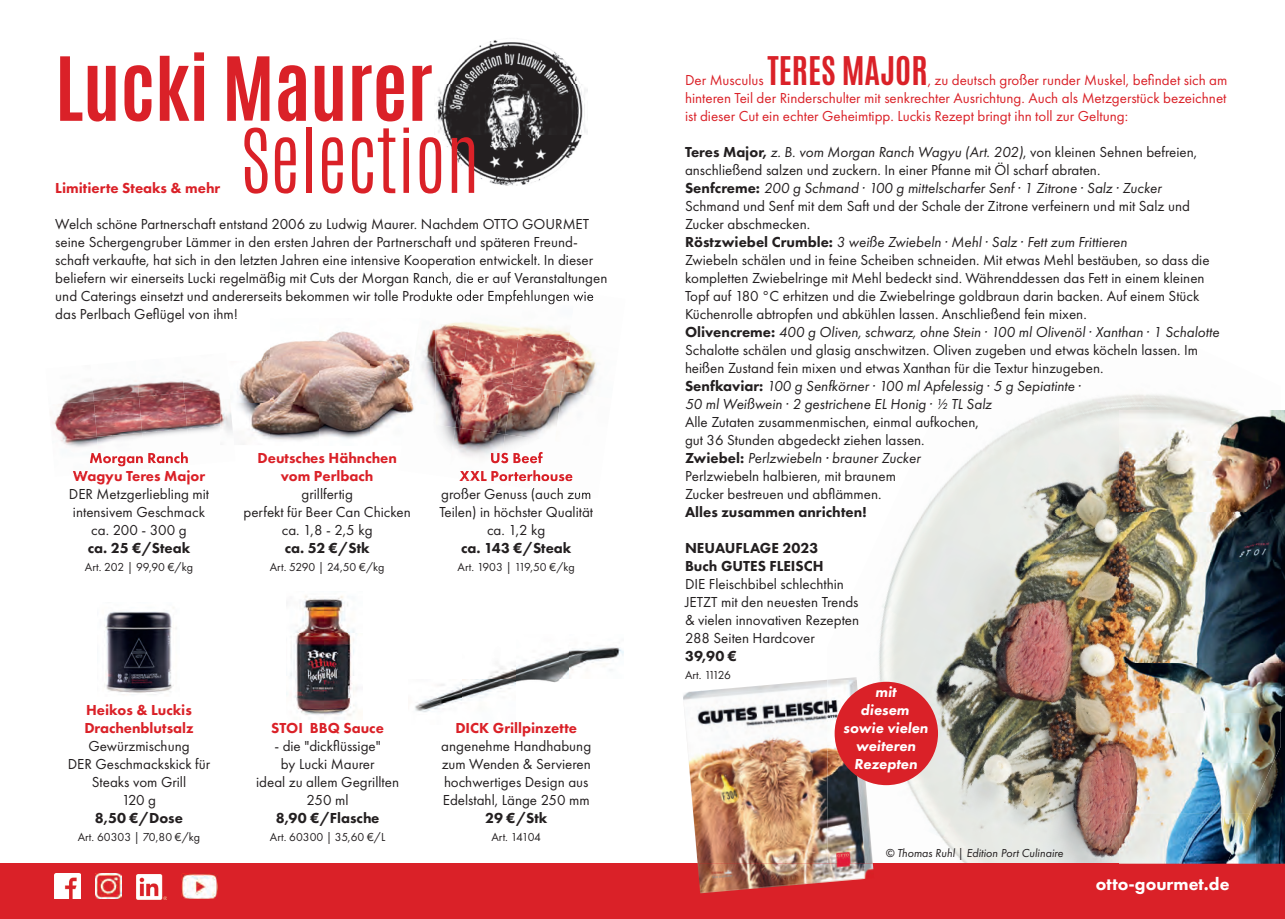
<style>
.page{position:relative;width:1285px;height:919px;background:#fff}
.page>*{position:absolute;margin:0;border:0;box-sizing:border-box;transform-origin:0 0}
.t1{font:700 75px "Antonio";color:#da2128}
.t2{font:300 75px "Antonio";color:#da2128}
.t3{font:800 18px "Futura PT";color:#fff}
.t4{font:15px/18px "Futura PT";color:#231f20;text-align:center}
.t5{font:15px/18px "Futura PT";color:#da2128;text-align:justify}
.t6{font:800 15px/18px "Futura PT";color:#231f20}
.t7{font:800 15px/18px "Futura PT";color:#da2128;text-align:center}
.t8{font:italic 800 15px/18px "Futura PT";color:#fff;text-align:center}
.t9{font:12px "Futura PT";color:#231f20}
.t10{font:italic 12px "Futura PT";color:#231f20}
.t11{font:12px "Futura PT";letter-spacing:-.095em;color:#231f20}
.t12{font:12px "Futura PT";letter-spacing:-.045em;color:#231f20}
.s1{font-family:"Antonio";font-weight:700;font-size:33px}
.s2{font-weight:800}
.s3{font-style:italic}
.s4{font-family:"Futura PT Cond";font-style:italic}
</style>
<div class="page">
<img style="left:436px;top:40px;width:152px;height:146px">
<img style="left:872px;top:394px;width:363px;height:469px">
<div style="left:0;top:863px;width:1284px;height:55px;background:#da2128"></div>
<img style="left:55px;top:873px;width:25px;height:25px">
<img style="left:96px;top:873px;width:25px;height:25px">
<img style="left:181px;top:873px;width:36px;height:25px">
<img style="left:136px;top:874px;width:30px;height:25px">
<img style="left:104px;top:607px;width:72px;height:88px">
<img style="left:286px;top:595px;width:72px;height:122px">
<img style="left:1280px;top:410px;width:4px;height:252px">
<img style="left:1255px;top:662px;width:29px;height:201px">
<img style="left:1249px;top:813px;width:6px;height:50px">
<img style="left:1118px;top:813px;width:131px;height:50px">
<img style="left:1118px;top:763px;width:154px;height:50px">
<img style="left:1118px;top:410px;width:162px;height:353px">
<img style="left:415px;top:647px;width:208px;height:65px">
<img style="left:683px;top:680px;width:144px;height:183px">
<img style="left:827px;top:677px;width:45px;height:186px">
<img style="left:697px;top:863px;width:177px;height:30px">
<div style="left:834px;top:681px;width:103px;height:104px;background:#da2128;border-radius:50%"></div>
<img style="left:260px;top:331px;width:149px;height:30px">
<img style="left:237px;top:361px;width:171px;height:42px">
<img style="left:238px;top:403px;width:164px;height:42px">
<img style="left:65px;top:390px;width:26px;height:10px">
<img style="left:91px;top:380px;width:45px;height:20px">
<img style="left:136px;top:380px;width:45px;height:16px">
<img style="left:181px;top:379px;width:31px;height:14px">
<img style="left:52px;top:400px;width:42px;height:36px">
<img style="left:94px;top:396px;width:45px;height:40px">
<img style="left:139px;top:393px;width:45px;height:40px">
<img style="left:184px;top:389px;width:36px;height:40px">
<img style="left:60px;top:436px;width:37px;height:12px">
<img style="left:97px;top:433px;width:45px;height:34px">
<img style="left:142px;top:429px;width:45px;height:8px">
<img style="left:187px;top:426px;width:33px;height:7px">
<img style="left:90px;top:452px;width:48px;height:14px">
<img style="left:138px;top:452px;width:50px;height:14px">
<img style="left:73px;top:471px;width:15px;height:4px">
<img style="left:220px;top:399px;width:13px;height:34px">
<img style="left:454px;top:322px;width:15px;height:1px">
<img style="left:469px;top:304px;width:50px;height:24px">
<img style="left:519px;top:304px;width:49px;height:31px">
<img style="left:568px;top:296px;width:26px;height:46px">
<img style="left:435px;top:323px;width:34px;height:51px">
<img style="left:462px;top:328px;width:57px;height:49px">
<img style="left:512px;top:335px;width:56px;height:49px">
<img style="left:561px;top:342px;width:36px;height:49px">
<img style="left:435px;top:374px;width:27px;height:50px">
<img style="left:455px;top:377px;width:57px;height:50px">
<img style="left:505px;top:384px;width:56px;height:50px">
<img style="left:554px;top:391px;width:35px;height:43px">
<img style="left:398px;top:424px;width:57px;height:21px">
<img style="left:448px;top:427px;width:57px;height:37px">
<img style="left:498px;top:434px;width:48px;height:48px">
<img style="left:425px;top:273px;width:71px;height:13px">
<img style="left:496px;top:281px;width:13px;height:3px">
<img style="left:422px;top:290px;width:42px;height:12px">
<img style="left:464px;top:290px;width:42px;height:14px">
<img style="left:506px;top:290px;width:41px;height:14px">
<img style="left:548px;top:294px;width:45px;height:10px">
<img style="left:422px;top:329px;width:13px;height:30px">
<img style="left:408px;top:359px;width:27px;height:43px">
<img style="left:402px;top:402px;width:33px;height:43px">
<img style="left:491px;top:452px;width:51px;height:11px">
<img style="left:460px;top:471px;width:35px;height:10px">
<img style="left:495px;top:470px;width:38px;height:11px">
<img style="left:533px;top:470px;width:39px;height:11px">
<img style="left:533px;top:488px;width:58px;height:9px">
<h1 class="t1" style="left:55px;top:32px;width:379px">Lucki Maurer</h1>
<h1 class="t2" style="left:241px;top:107px;width:240px">Selection</h1>
<p class="t7" style="left:55px;top:179px;width:166px">Limitierte Steaks &amp; mehr</p>
<p class="t4" style="left:55px;top:215px;width:553px;text-align:left">Welch schöne Partnerschaft entstand 2006 zu Ludwig Maurer. Nachdem OTTO GOURMET seine Schergengruber Lämmer in den ersten Jahren der Partnerschaft und späteren Freund&shy;schaft verkaufte, hat sich in den letzten Jahren eine intensive Kooperation entwickelt. In dieser beliefern wir einerseits Lucki regelmäßig mit Cuts der Morgan Ranch, die er auf Veranstaltungen und Caterings einsetzt und andererseits bekommen wir tolle Produkte oder Empfehlungen wie das Perlbach Geflügel von ihm!</p>
<p class="t7" style="left:73px;top:467px;width:134px">Wagyu Teres Major</p>
<p class="t4" style="left:69px;top:485px;width:142px">DER Metzgerliebling mit intensivem Geschmack ca. 200 - 300 g</p>
<p class="t6" style="left:88px;top:539px;width:104px">ca. 25 €/Steak</p>
<p class="t9" style="left:85px;top:560px;width:110px">Art. 202 | 99,90 €/kg</p>
<p class="t7" style="left:257px;top:449px;width:141px">Deutsches Hähnchen vom Perlbach</p>
<p class="t4" style="left:243px;top:485px;width:169px">grillfertig<br>perfekt für Beer Can Chicken ca. 1,8 - 2,5 kg</p>
<p class="t6" style="left:285px;top:539px;width:86px">ca. 52 €/Stk</p>
<p class="t9" style="left:270px;top:560px;width:116px">Art. 5290 | 24,50 €/kg</p>
<p class="t4" style="left:439px;top:485px;width:155px">großer Genuss (auch zum<br>Teilen) in höchster Qualität ca. 1,2 kg</p>
<p class="t6" style="left:461px;top:539px;width:112px">ca. 143 €/Steak</p>
<p class="t9" style="left:457px;top:560px;width:119px">Art. 1903 | 119,50 €/kg</p>
<p class="t7" style="left:84px;top:701px;width:111px;text-align:left">Heikos &amp; Luckis<br>Drachenblutsalz</p>
<p class="t4" style="left:68px;top:737px;width:144px">Gewürzmischung<br>DER Geschmackskick für<br>Steaks vom Grill<br>120 g</p>
<p class="t6" style="left:95px;top:809px;width:90px">8,50 €/Dose</p>
<p class="t9" style="left:78px;top:830px;width:124px">Art. 60303 | 70,80 €/kg</p>
<p class="t7" style="left:271px;top:719px;width:114px">STOI BBQ Sauce</p>
<p class="t4" style="left:256px;top:737px;width:144px">- die "dickflüssige"<br>by Lucki Maurer<br>ideal zu allem Gegrillten<br>250 ml</p>
<p class="t6" style="left:276px;top:809px;width:105px">8,90 €/Flasche</p>
<p class="t9" style="left:270px;top:830px;width:117px">Art. 60300 | 35,60 €/L</p>
<p class="t7" style="left:455px;top:719px;width:123px">DICK Grillpinzette</p>
<p class="t4" style="left:441px;top:737px;width:151px;text-align:left">angenehme Handhabung zum Wenden &amp; Servieren hochwertiges Design aus<br>Edelstahl, Länge 250 mm</p>
<p class="t6" style="left:485px;top:809px;width:64px">29 €/Stk</p>
<p class="t12" style="left:491px;top:830px;width:51px">Art. 14104</p>
<p class="t5" style="left:685px;top:71px;width:544px">Der Musculus <span class="s1">TERES MAJOR</span>, zu deutsch großer runder Muskel, befindet sich am hinteren Teil der Rinderschulter mit senkrechter Ausrichtung. Auch als Metzgerstück bezeichnet ist dieser Cut ein echter Geheimtipp. Luckis Rezept bringt ihn toll zur Geltung:</p>
<p class="t4" style="left:685px;top:143px;width:536px;text-align:left"><span class="s2">Teres Major,</span> <span class="s3">z. B. vom Morgan Ranch Wagyu (Art. 202)</span>, von kleinen Sehnen befreien, anschließend salzen und zuckern. In einer Pfanne mit Öl scharf abraten.<br><span class="s2">Senfcreme:</span> <span class="s3">200 g Schmand</span> <span class="s4">·</span> <span class="s3">100 g mittelscharfer Senf</span> <span class="s4">·</span> <span class="s3">1 Zitrone</span> <span class="s4">·</span> <span class="s3">Salz</span> <span class="s4">·</span> <span class="s3">Zucker </span>Schmand und Senf mit dem Saft und der Schale der Zitrone verfeinern und mit Salz und Zucker abschmecken.<br><span class="s2">Röstzwiebel Crumble:</span> <span class="s3">3 weiße Zwiebeln</span> <span class="s4">·</span> <span class="s3">Mehl</span> <span class="s4">·</span> <span class="s3">Salz</span> <span class="s4">·</span> <span class="s3">Fett zum Frittieren<br></span>Zwiebeln schälen und in feine Scheiben schneiden. Mit etwas Mehl bestäuben, so dass die kompletten Zwiebelringe mit Mehl bedeckt sind. Währenddessen das Fett in einem kleinen Topf auf 180 °C erhitzen und die Zwiebelringe goldbraun darin backen. Auf einem Stück Küchenrolle abtropfen und abkühlen lassen. Anschließend fein mixen.<br><span class="s2">Olivencreme:</span> <span class="s3">400 g Oliven, schwarz, ohne Stein</span> <span class="s4">·</span> <span class="s3">100 ml Olivenöl</span> <span class="s4">·</span> <span class="s3">Xanthan</span> <span class="s4">·</span> <span class="s3">1 Schalotte </span>Schalotte schälen und glasig anschwitzen. Oliven zugeben und etwas köcheln lassen. Im heißen Zustand fein mixen und etwas Xanthan für die Textur hinzugeben.<br><span class="s2">Senfkaviar:</span> <span class="s3">100 g Senfkörner</span> <span class="s4">·</span> <span class="s3">100 ml Apfelessig</span> <span class="s4">·</span> <span class="s3">5 g Sepiatinte</span> <span class="s4">·<br></span><span class="s3">50 ml Weißwein</span> <span class="s4">·</span> <span class="s3">2 gestrichene EL Honig</span> <span class="s4">·</span> <span class="s3">½ TL Salz<br></span>Alle Zutaten zusammenmischen, einmal aufkochen,<br>gut 36 Stunden abgedeckt ziehen lassen.<br><span class="s2">Zwiebel:</span> <span class="s3">Perlzwiebeln · brauner Zucker<br></span>Perlzwiebeln halbieren, mit braunem<br>Zucker bestreuen und abflämmen.</p>
<p class="t6" style="left:685px;top:503px;width:183px">Alles zusammen anrichten!</p>
<p class="t6" style="left:685px;top:539px;width:140px">NEUAUFLAGE 2023<br>Buch GUTES FLEISCH</p>
<p class="t4" style="left:685px;top:575px;width:176px;text-align:left">DIE Fleischbibel schlechthin<br>JETZT mit den neuesten Trends &amp; vielen innovativen Rezepten<br>288 Seiten Hardcover</p>
<p class="t6" style="left:685px;top:647px;width:53px">39,90 €</p>
<p class="t11" style="left:685px;top:668px;width:47px">Art. 11126</p>
<p class="t8" style="left:843px;top:683px;width:86px">mit<br>diesem sowie vielen weiteren<br>Rezepten</p>
<p class="t10" style="left:885px;top:845px;width:179px">© Thomas Ruhl | Edition Port Culinaire</p>
<p class="t3" style="left:1095px;top:872px;width:135px">otto-gourmet.de</p>
</div>
